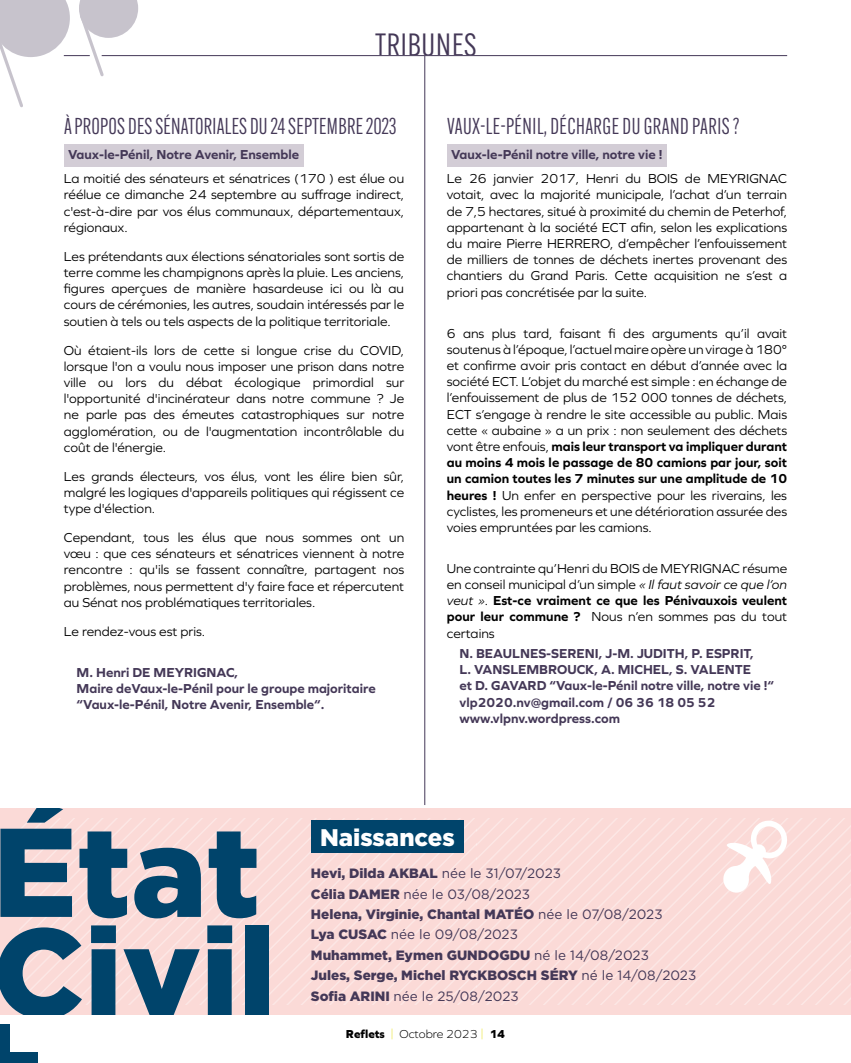
<style>
.page{position:relative;width:851px;height:1063px;background:#fff}
.page>*{position:absolute;margin:0;border:0;box-sizing:border-box;transform-origin:0 0}
.t1{font:900 126px/100.5px "Gotham";color:#00446b}
.t2{font:31.5px "Alternate Gothic ATF";letter-spacing:.02em;color:#443857}
.t3{font:900 24px "Gotham";color:#fff}
.t4{font:22.5px "Alternate Gothic Cond ATF";letter-spacing:.01em;color:#443857}
.t5{font:13.5px/16.2px "Graphie";color:#000;text-align:justify}
.t6{font:700 13.5px/16.2px "Graphie";color:#443857}
.t7{font:900 13.5px/20.4px "Gotham";color:#443857}
.t8{font:300 12px "Graphie";color:#000}
.s1{font-weight:700}
.s2{font-style:italic}
.s3{font-weight:400}
.s4{font-weight:800}
.s5{color:#e8e221}
</style>
<div class="page">
<div style="left:0;top:808px;width:850px;height:207px;background:#fbdad7"></div>
<hr style="left:102px;top:55px;width:685px;height:1px;background:#443857">
<div style="left:446px;top:144px;width:220px;height:22px;background:#d3cdd6"></div>
<hr style="left:424px;top:56px;width:1px;height:749px;background:#443857">
<svg style="left:49px;top:818px;width:14px;height:186px"></svg>
<svg style="left:63px;top:818px;width:14px;height:186px"></svg>
<svg style="left:77px;top:818px;width:15px;height:186px"></svg>
<svg style="left:92px;top:818px;width:16px;height:186px"></svg>
<svg style="left:108px;top:818px;width:14px;height:186px"></svg>
<svg style="left:122px;top:818px;width:14px;height:186px"></svg>
<svg style="left:136px;top:818px;width:14px;height:186px"></svg>
<svg style="left:150px;top:818px;width:14px;height:186px"></svg>
<svg style="left:164px;top:818px;width:15px;height:186px"></svg>
<svg style="left:179px;top:818px;width:14px;height:186px"></svg>
<svg style="left:193px;top:818px;width:14px;height:186px"></svg>
<svg style="left:207px;top:818px;width:14px;height:186px"></svg>
<svg style="left:221px;top:818px;width:14px;height:186px"></svg>
<svg style="left:235px;top:818px;width:15px;height:186px"></svg>
<svg style="left:250px;top:818px;width:14px;height:186px"></svg>
<svg style="left:264px;top:818px;width:14px;height:186px"></svg>
<svg style="left:278px;top:818px;width:14px;height:186px"></svg>
<svg style="left:0;top:0;width:138px;height:108px"></svg>
<svg style="left:292px;top:818px;width:558px;height:186px"></svg>
<div style="left:311px;top:821px;width:153px;height:32px;background:#00446b"></div>
<div style="left:0;top:1052px;width:37px;height:11px;background:#00446b"></div>
<div style="left:0;top:1025px;width:10px;height:38px;background:#00446b"></div>
<div style="left:64px;top:144px;width:239px;height:22px;background:#d3cdd6"></div>
<h2 class="t2" style="left:375px;top:26px;width:103px">TRIBUNES</h2>
<h3 class="t4" style="left:64px;top:112px;width:334px">À PROPOS DES SÉNATORIALES DU 24 SEPTEMBRE 2023</h3>
<p class="t6" style="left:68px;top:146px;width:232px">Vaux-le-Pénil, Notre Avenir, Ensemble</p>
<p class="t5" style="left:64px;top:170px;width:342px">La moitié des sénateurs et sénatrices (170 ) est élue ou réélue ce dimanche 24 septembre au suffrage indirect, c'est-à-dire par vos élus communaux, départementaux, régionaux.</p>
<p class="t5" style="left:64px;top:248px;width:342px">Les prétendants aux élections sénatoriales sont sortis de terre comme les champignons après la pluie. Les anciens, figures aperçues de manière hasardeuse ici ou là au cours de cérémonies, les autres, soudain intéressés par le soutien à tels ou tels aspects de la politique territoriale.</p>
<p class="t5" style="left:64px;top:342px;width:342px">Où étaient-ils lors de cette si longue crise du COVID, lorsque l'on a voulu nous imposer une prison dans notre ville ou lors du débat écologique primordial sur l'opportunité d'incinérateur dans notre commune ? Je ne parle pas des émeutes catastrophiques sur notre agglomération, ou de l'augmentation incontrôlable du coût de l'énergie.</p>
<p class="t5" style="left:64px;top:468px;width:342px">Les grands électeurs, vos élus, vont les élire bien sûr, malgré les logiques d'appareils politiques qui régissent ce type d'élection.</p>
<p class="t5" style="left:64px;top:529px;width:342px">Cependant, tous les élus que nous sommes ont un vœu : que ces sénateurs et sénatrices viennent à notre rencontre : qu'ils se fassent connaître, partagent nos problèmes, nous permettent d'y faire face et répercutent au Sénat nos problématiques territoriales.</p>
<p class="t5" style="left:64px;top:623px;width:143px">Le rendez-vous est pris.</p>
<p class="t6" style="left:77px;top:664px;width:300px">M. Henri DE MEYRIGNAC,<br>Maire deVaux-le-Pénil pour le groupe majoritaire “Vaux-le-Pénil, Notre Avenir, Ensemble“.</p>
<h3 class="t4" style="left:447px;top:112px;width:294px">VAUX-LE-PÉNIL, DÉCHARGE DU GRAND PARIS ?</h3>
<p class="t6" style="left:451px;top:146px;width:213px">Vaux-le-Pénil notre ville, notre vie !</p>
<p class="t5" style="left:446px;top:170px;width:342px">Le 26 janvier 2017, Henri du BOIS de MEYRIGNAC votait, avec la majorité municipale, l’achat d’un terrain de 7,5 hectares, situé à proximité du chemin de Peterhof, appartenant à la société ECT afin, selon les explications du maire Pierre HERRERO, d’empêcher l’enfouissement de milliers de tonnes de déchets inertes provenant des chantiers du Grand Paris. Cette acquisition ne s’est a priori pas concrétisée par la suite.</p>
<p class="t5" style="left:446px;top:325px;width:342px">6 ans plus tard, faisant fi des arguments qu’il avait soutenus à l’époque, l’actuel maire opère un virage à 180° et confirme avoir pris contact en début d’année avec la société ECT. L’objet du marché est simple : en échange de l’enfouissement de plus de 152 000 tonnes de déchets, ECT s’engage à rendre le site accessible au public. Mais cette « aubaine » a un prix : non seulement des déchets vont être enfouis, <span class="s1">mais leur transport va impliquer durant au moins 4 mois le passage de 80 camions par jour, soit un camion toutes les 7 minutes sur une amplitude de 10 heures !</span> Un enfer en perspective pour les riverains, les cyclistes, les promeneurs et une détérioration assurée des voies empruntées par les camions.</p>
<p class="t5" style="left:446px;top:560px;width:342px">Une contrainte qu’Henri du BOIS de MEYRIGNAC résume en conseil municipal d’un simple <span class="s2">« Il faut savoir ce que l’on veut »</span>. <span class="s1">Est-ce vraiment ce que les Pénivauxois veulent pour leur commune ?</span> Nous n’en sommes pas du tout certains</p>
<p class="t6" style="left:459px;top:645px;width:316px">N. BEAULNES-SERENI, J-M. JUDITH, P. ESPRIT,<br>L. VANSLEMBROUCK, A. MICHEL, S. VALENTE<br>et D. GAVARD “Vaux-le-Pénil notre ville, notre vie !“ vlp2020.nv@gmail.com / 06 36 18 05 52 www.vlpnv.wordpress.com</p>
<h1 class="t1" style="left:-7px;top:821px;width:285px">État<br>Civil</h1>
<h3 class="t3" style="left:320px;top:821px;width:136px">Naissances</h3>
<p class="t7" style="left:311px;top:863px;width:387px">Hevi, Dilda AKBAL <span class="s3">née le 31/07/2023<br></span>Célia DAMER <span class="s3">née le 03/08/2023<br></span>Helena, Virginie, Chantal MATÉO <span class="s3">née le 07/08/2023<br></span>Lya CUSAC <span class="s3">née le 09/08/2023<br></span>Muhammet, Eymen GUNDOGDU <span class="s3">né le 14/08/2023<br></span>Jules, Serge, Michel RYCKBOSCH SÉRY <span class="s3">né le 14/08/2023<br></span>Sofia ARINI <span class="s3">née le 25/08/2023</span></p>
<p class="t8" style="left:346px;top:1027px;width:160px"><span class="s4">Reflets</span> <span class="s5">|</span> Octobre 2023 <span class="s5">|</span> <span class="s4">14</span></p>
</div>
